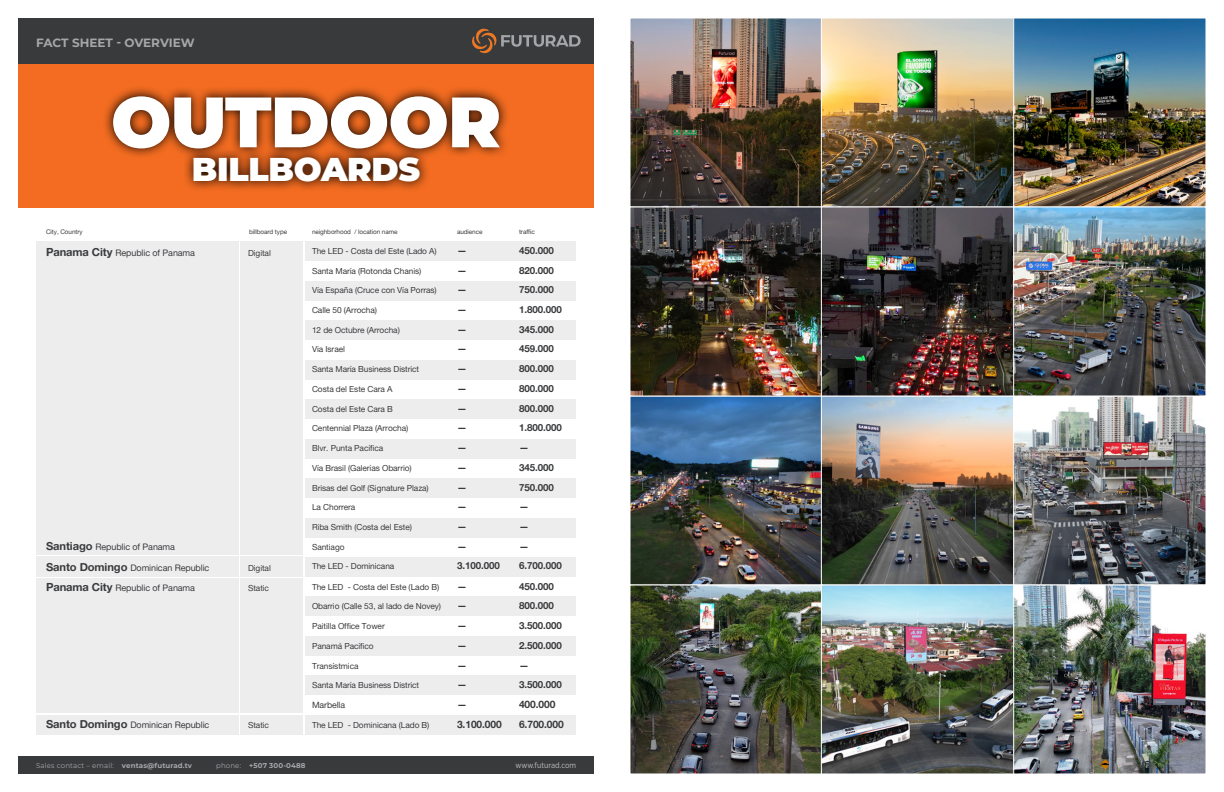
<style>
.page{position:relative;width:1224px;height:792px;background:#fff}
.page>*{position:absolute;margin:0;border:0;box-sizing:border-box;transform-origin:0 0}
.t1{font:900 71.1px "Montserrat";letter-spacing:-.01em;color:#fff}
.t2{font:900 33px "Montserrat";letter-spacing:-.01em;color:#fff}
.t3{font:700 12px "Montserrat";letter-spacing:-.005em;color:#a6a6a6}
.t4{font:10.3px "Alte Haas Grotesk Bold";letter-spacing:-.01em;color:#393a3c}
.t5{font:9.8px "Alte Haas Grotesk Bold";letter-spacing:-.01em;color:#393a3c}
.t6{font:9px "Alte Haas Grotesk";letter-spacing:-.01em;color:#393a3c}
.t7{font:8.7px "Alte Haas Grotesk";letter-spacing:-.01em;color:#393a3c}
.t8{font:8.3px "Alte Haas Grotesk";letter-spacing:-.01em;color:#393a3c}
.t9{font:8px "Gotham Narrow";color:#bcbec0}
.t10{font:7px "Montserrat";letter-spacing:.02em;color:#a4a6a9}
.t11{font:700 7px "Montserrat";letter-spacing:.02em;color:#a4a6a9}
.t12{font:6.4px "Alte Haas Grotesk";letter-spacing:-.01em;color:#393a3c}
.s1{font-family:"Alte Haas Grotesk Bold";font-size:11.2px}
.s2{font-weight:700}
.s3{font-weight:400}
</style>
<div class="page">
<div style="left:240px;top:242px;width:63px;height:313px;background:#ededee"></div>
<div style="left:240px;top:579px;width:63px;height:134px;background:#ededee"></div>
<div style="left:240px;top:557px;width:63px;height:20px;background:#ededee"></div>
<div style="left:240px;top:715px;width:63px;height:20px;background:#ededee"></div>
<div style="left:36px;top:242px;width:202px;height:313px;background:#ededee"></div>
<div style="left:36px;top:579px;width:202px;height:134px;background:#ededee"></div>
<div style="left:36px;top:557px;width:202px;height:20px;background:#ededee"></div>
<div style="left:36px;top:715px;width:202px;height:20px;background:#ededee"></div>
<div style="left:305px;top:242px;width:271px;height:19px;background:#ededee"></div>
<div style="left:305px;top:399px;width:271px;height:20px;background:#ededee"></div>
<div style="left:305px;top:597px;width:271px;height:19px;background:#ededee"></div>
<div style="left:305px;top:518px;width:271px;height:19px;background:#ededee"></div>
<div style="left:305px;top:557px;width:271px;height:20px;background:#ededee"></div>
<div style="left:305px;top:320px;width:271px;height:20px;background:#ededee"></div>
<div style="left:305px;top:439px;width:271px;height:20px;background:#ededee"></div>
<div style="left:305px;top:636px;width:271px;height:20px;background:#ededee"></div>
<div style="left:305px;top:281px;width:271px;height:20px;background:#ededee"></div>
<div style="left:305px;top:360px;width:271px;height:20px;background:#ededee"></div>
<div style="left:305px;top:478px;width:271px;height:20px;background:#ededee"></div>
<div style="left:305px;top:675px;width:271px;height:20px;background:#ededee"></div>
<div style="left:305px;top:715px;width:271px;height:20px;background:#ededee"></div>
<div style="left:18px;top:63px;width:576px;height:145px;background:#f36c21"></div>
<div style="left:18px;top:756px;width:576px;height:18px;background:#393a3c"></div>
<svg style="left:105px;top:88px;width:402px;height:101px"></svg>
<div style="left:18px;top:18px;width:576px;height:45px;background:#393a3c"></div>
<img style="left:632px;top:20px;width:189px;height:186px">
<div style="left:630px;top:18px;width:193px;height:190px;border:1px solid #fff"></div>
<img style="left:823px;top:20px;width:189px;height:186px">
<div style="left:821px;top:18px;width:193px;height:190px;border:1px solid #fff"></div>
<img style="left:1015px;top:20px;width:189px;height:186px">
<div style="left:1013px;top:18px;width:193px;height:190px;border:1px solid #fff"></div>
<img style="left:632px;top:398px;width:189px;height:186px">
<div style="left:630px;top:396px;width:193px;height:190px;border:1px solid #fff"></div>
<img style="left:823px;top:398px;width:189px;height:186px">
<div style="left:821px;top:396px;width:193px;height:190px;border:1px solid #fff"></div>
<img style="left:1015px;top:398px;width:189px;height:186px">
<div style="left:1013px;top:396px;width:193px;height:190px;border:1px solid #fff"></div>
<img style="left:632px;top:208px;width:189px;height:186px">
<img style="left:823px;top:208px;width:189px;height:186px">
<div style="left:821px;top:206px;width:193px;height:190px;border:1px solid #fff"></div>
<img style="left:1015px;top:208px;width:189px;height:186px">
<div style="left:1013px;top:206px;width:193px;height:190px;border:1px solid #fff"></div>
<img style="left:632px;top:586px;width:189px;height:186px">
<div style="left:630px;top:584px;width:193px;height:190px;border:1px solid #fff"></div>
<img style="left:823px;top:586px;width:189px;height:186px">
<div style="left:821px;top:584px;width:193px;height:190px;border:1px solid #fff"></div>
<img style="left:1015px;top:586px;width:189px;height:186px">
<div style="left:1013px;top:584px;width:193px;height:190px;border:1px solid #fff"></div>
<svg style="left:472px;top:28px;width:109px;height:25px"></svg>
<h3 class="t3" style="left:36px;top:34px;width:160px">FACT SHEET - OVERVIEW</h3>
<h1 class="t1" style="left:111px;top:75px;width:392px">OUTDOOR</h1>
<h2 class="t2" style="left:192px;top:147px;width:230px">BILLBOARDS</h2>
<p class="t12" style="left:46px;top:228px;width:38px">City, Country</p>
<p class="t12" style="left:249px;top:228px;width:40px">billboard type</p>
<p class="t6" style="left:46px;top:247px;width:150px"><span class="s1">Panama City</span> Republic of Panama</p>
<p class="t8" style="left:248px;top:248px;width:24px">Digital</p>
<p class="t6" style="left:46px;top:541px;width:130px"><span class="s1">Santiago</span> Republic of Panama</p>
<p class="t6" style="left:46px;top:562px;width:165px"><span class="s1">Santo Domingo</span> Dominican Republic</p>
<p class="t8" style="left:248px;top:563px;width:24px">Digital</p>
<p class="t12" style="left:312px;top:228px;width:87px">neighborhood / location name</p>
<p class="t12" style="left:457px;top:228px;width:27px">audience</p>
<p class="t12" style="left:519px;top:228px;width:17px">traffic</p>
<p class="t8" style="left:312px;top:246px;width:126px">The LED - Costa del Este (Lado A)</p>
<p class="t5" style="left:457px;top:244px;width:11px">—</p>
<p class="t5" style="left:519px;top:244px;width:36px">450.000</p>
<p class="t8" style="left:312px;top:266px;width:111px">Santa María (Rotonda Chanis)</p>
<p class="t5" style="left:457px;top:264px;width:11px">—</p>
<p class="t5" style="left:519px;top:264px;width:36px">820.000</p>
<p class="t8" style="left:312px;top:285px;width:126px">Vía España (Cruce con Vía Porras)</p>
<p class="t5" style="left:457px;top:284px;width:11px">—</p>
<p class="t5" style="left:519px;top:284px;width:36px">750.000</p>
<p class="t8" style="left:312px;top:305px;width:66px">Calle 50 (Arrocha)</p>
<p class="t5" style="left:457px;top:303px;width:11px">—</p>
<p class="t5" style="left:519px;top:303px;width:44px">1.800.000</p>
<p class="t8" style="left:312px;top:325px;width:89px">12 de Octubre (Arrocha)</p>
<p class="t5" style="left:457px;top:323px;width:11px">—</p>
<p class="t5" style="left:519px;top:323px;width:36px">345.000</p>
<p class="t8" style="left:312px;top:345px;width:34px">Via Israel</p>
<p class="t5" style="left:457px;top:343px;width:11px">—</p>
<p class="t5" style="left:519px;top:343px;width:36px">459.000</p>
<p class="t8" style="left:312px;top:364px;width:109px">Santa María Business District</p>
<p class="t5" style="left:457px;top:363px;width:11px">—</p>
<p class="t5" style="left:519px;top:363px;width:36px">800.000</p>
<p class="t8" style="left:312px;top:384px;width:82px">Costa del Este Cara A</p>
<p class="t5" style="left:457px;top:382px;width:11px">—</p>
<p class="t5" style="left:519px;top:382px;width:36px">800.000</p>
<p class="t8" style="left:312px;top:404px;width:82px">Costa del Este Cara B</p>
<p class="t5" style="left:457px;top:402px;width:11px">—</p>
<p class="t5" style="left:519px;top:402px;width:36px">800.000</p>
<p class="t8" style="left:312px;top:423px;width:98px">Centennial Plaza (Arrocha)</p>
<p class="t5" style="left:457px;top:422px;width:11px">—</p>
<p class="t5" style="left:519px;top:422px;width:44px">1.800.000</p>
<p class="t8" style="left:312px;top:443px;width:73px">Blvr. Punta Pacífica</p>
<p class="t5" style="left:457px;top:442px;width:11px">—</p>
<p class="t5" style="left:519px;top:442px;width:11px">—</p>
<p class="t8" style="left:312px;top:463px;width:101px">Vía Brasil (Galerías Obarrio)</p>
<p class="t5" style="left:457px;top:461px;width:11px">—</p>
<p class="t5" style="left:519px;top:461px;width:36px">345.000</p>
<p class="t8" style="left:312px;top:483px;width:118px">Brisas del Golf (Signature Plaza)</p>
<p class="t5" style="left:457px;top:481px;width:11px">—</p>
<p class="t5" style="left:519px;top:481px;width:36px">750.000</p>
<p class="t8" style="left:312px;top:502px;width:45px">La Chorrera</p>
<p class="t5" style="left:457px;top:501px;width:11px">—</p>
<p class="t5" style="left:519px;top:501px;width:11px">—</p>
<p class="t8" style="left:312px;top:522px;width:101px">Riba Smith (Costa del Este)</p>
<p class="t5" style="left:457px;top:520px;width:11px">—</p>
<p class="t5" style="left:519px;top:520px;width:11px">—</p>
<p class="t8" style="left:312px;top:542px;width:34px">Santiago</p>
<p class="t5" style="left:457px;top:540px;width:11px">—</p>
<p class="t5" style="left:519px;top:540px;width:11px">—</p>
<p class="t8" style="left:312px;top:562px;width:84px">The LED - Dominicana</p>
<p class="t5" style="left:457px;top:560px;width:44px">3.100.000</p>
<p class="t5" style="left:519px;top:560px;width:44px">6.700.000</p>
<p class="t6" style="left:46px;top:583px;width:150px"><span class="s1">Panama City</span> Republic of Panama</p>
<p class="t8" style="left:248px;top:584px;width:23px">Static</p>
<p class="t8" style="left:312px;top:582px;width:129px">The LED - Costa del Este (Lado B)</p>
<p class="t5" style="left:457px;top:580px;width:11px">—</p>
<p class="t5" style="left:519px;top:580px;width:36px">450.000</p>
<p class="t8" style="left:312px;top:602px;width:131px">Obarrio (Calle 53, al lado de Novey)</p>
<p class="t5" style="left:457px;top:600px;width:11px">—</p>
<p class="t5" style="left:519px;top:600px;width:36px">800.000</p>
<p class="t8" style="left:312px;top:621px;width:74px">Paitilla Office Tower</p>
<p class="t5" style="left:457px;top:620px;width:11px">—</p>
<p class="t5" style="left:519px;top:620px;width:44px">3.500.000</p>
<p class="t8" style="left:312px;top:641px;width:63px">Panamá Pacífico</p>
<p class="t5" style="left:457px;top:639px;width:11px">—</p>
<p class="t5" style="left:519px;top:639px;width:44px">2.500.000</p>
<p class="t8" style="left:312px;top:661px;width:48px">Transístmica</p>
<p class="t5" style="left:457px;top:659px;width:11px">—</p>
<p class="t5" style="left:519px;top:659px;width:11px">—</p>
<p class="t8" style="left:312px;top:680px;width:109px">Santa María Business District</p>
<p class="t5" style="left:457px;top:679px;width:11px">—</p>
<p class="t5" style="left:519px;top:679px;width:44px">3.500.000</p>
<p class="t7" style="left:312px;top:700px;width:35px">Marbella</p>
<p class="t5" style="left:457px;top:699px;width:11px">—</p>
<p class="t4" style="left:519px;top:698px;width:38px">400.000</p>
<p class="t8" style="left:312px;top:720px;width:119px">The LED - Dominicana (Lado B)</p>
<p class="t4" style="left:457px;top:718px;width:46px">3.100.000</p>
<p class="t4" style="left:519px;top:718px;width:46px">6.700.000</p>
<p class="t6" style="left:46px;top:720px;width:165px"><span class="s1">Santo Domingo</span> Dominican Republic</p>
<p class="t8" style="left:248px;top:720px;width:23px">Static</p>
<p class="t10" style="left:36px;top:761px;width:157px">Sales contact – email: <span class="s2">ventas@futurad.tv</span></p>
<p class="t11" style="left:216px;top:761px;width:91px"><span class="s3">phone:</span> +507 300-0488</p>
<p class="t9" style="left:516px;top:760px;width:62px">www.futurad.com</p>
</div>
